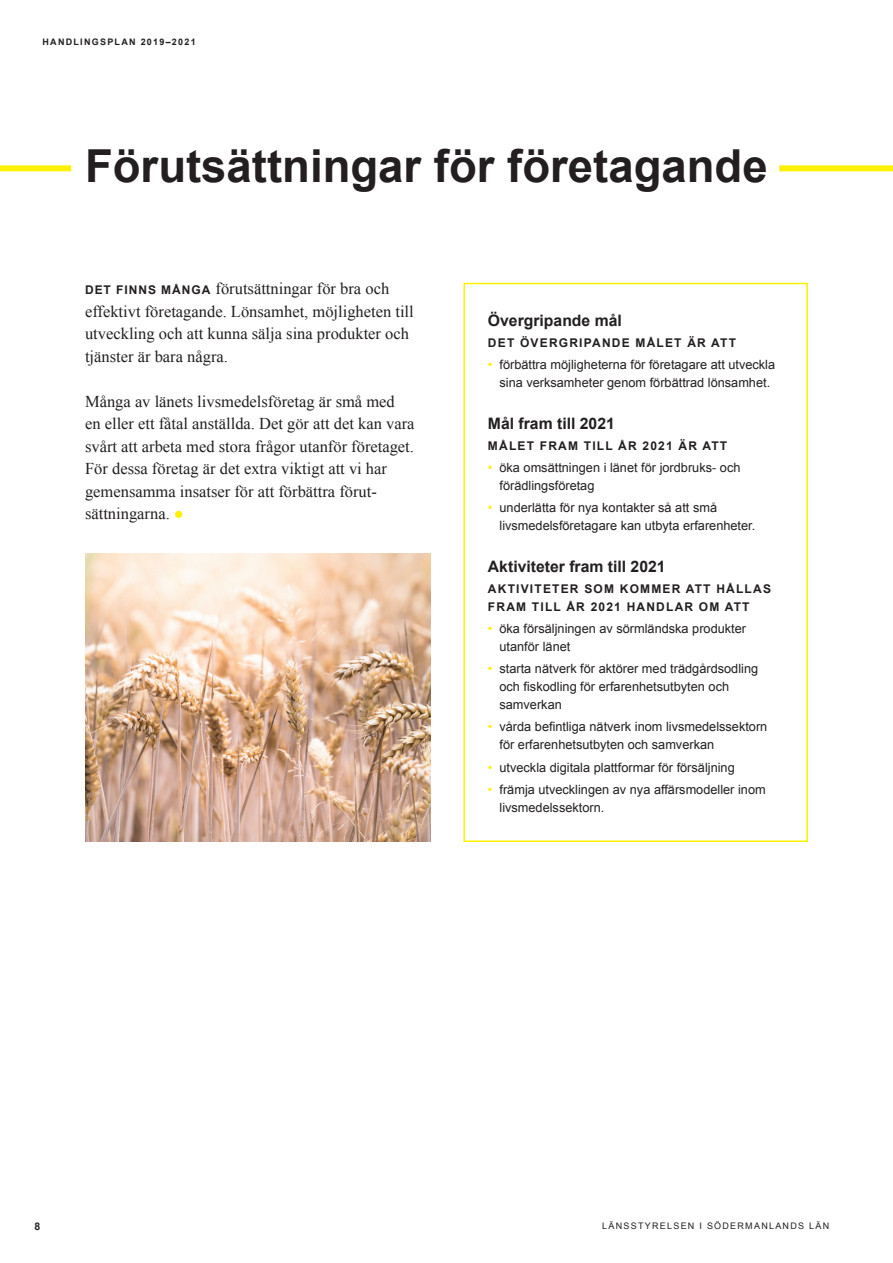
<style>
.page{position:relative;width:893px;height:1263px;background:#fff}
.page>*{position:absolute;margin:0;border:0;box-sizing:border-box;transform-origin:0 0}
.t1{font:700 45.45px "Arial";color:#231f20}
.t2{font:16.5px/22.5px "Times New Roman";color:#231f20}
.t3{font:700 15.75px "Arial";color:#231f20}
.t4{font:12.75px/18px "Arial";color:#231f20}
.t5{font:700 12px/18px "Arial";letter-spacing:.1em;color:#231f20}
.t6{font:700 10.5px "Arial";color:#231f20}
.t7{font:9px "Arial";letter-spacing:.14em;color:#231f20}
.t8{font:700 9px "Arial";letter-spacing:.14em;color:#231f20}
.s1{font-family:"Arial";font-weight:700;font-size:12px}
.s2{color:#fff101}
</style>
<div class="page">
<div style="left:463px;top:283px;width:345px;height:559px;border:2px solid #fff101"></div>
<div style="left:779px;top:165px;width:114px;height:6px;background:#fff101"></div>
<div style="left:0;top:165px;width:71px;height:6px;background:#fff101"></div>
<img style="left:85px;top:554px;width:346px;height:288px">
<p class="t8" style="left:43px;top:36px;width:155px">HANDLINGSPLAN 2019–2021</p>
<h1 class="t1" style="left:85px;top:136px;width:684px">Förutsättningar för företagande</h1>
<p class="t2" style="left:85px;top:277px;width:330px"><span class="s1">DET FINNS MÅNGA</span> förutsättningar för bra och effektivt företagande. Lönsamhet, möjligheten till utveckling och att kunna sälja sina produkter och tjänster är bara några.</p>
<p class="t2" style="left:85px;top:390px;width:331px">Många av länets livsmedelsföretag är små med en eller ett fåtal anställda. Det gör att det kan vara svårt att arbeta med stora frågor utanför företaget.<br>För dessa företag är det extra viktigt att vi har gemensamma insatser för att förbättra förut&shy;sättningarna. <span class="s2">●</span></p>
<p class="t3" style="left:488px;top:310px;width:135px">Övergripande mål</p>
<p class="t5" style="left:488px;top:334px;width:250px">DET ÖVERGRIPANDE MÅLET ÄR ATT</p>
<p class="t4" style="left:488px;top:356px;width:289px;text-align:center"><span class="s2">•</span> förbättra möjligheterna för företagare att utveckla sina verksamheter genom förbättrad lönsamhet.</p>
<p class="t3" style="left:488px;top:413px;width:128px">Mål fram till 2021</p>
<p class="t5" style="left:488px;top:437px;width:241px">MÅLET FRAM TILL ÅR 2021 ÄR ATT</p>
<p class="t4" style="left:499px;top:459px;width:242px;text-indent:-12px"><span class="s2">•</span> öka omsättningen i länet för jordbruks- och förädlingsföretag</p>
<p class="t4" style="left:499px;top:499px;width:257px;text-indent:-12px"><span class="s2">•</span> underlätta för nya kontakter så att små livsmedelsföretagare kan utbyta erfarenheter.</p>
<p class="t3" style="left:488px;top:556px;width:179px">Aktiviteter fram till 2021</p>
<p class="t5" style="left:488px;top:580px;width:285px">AKTIVITETER SOM KOMMER ATT HÅLLAS<br>FRAM TILL ÅR 2021 HANDLAR OM ATT</p>
<p class="t4" style="left:499px;top:620px;width:248px;text-indent:-12px"><span class="s2">•</span> öka försäljningen av sörmländska produkter utanför länet</p>
<p class="t4" style="left:499px;top:660px;width:260px;text-indent:-12px"><span class="s2">•</span> starta nätverk för aktörer med trädgårdsodling och fiskodling för erfarenhetsutbyten och samverkan</p>
<p class="t4" style="left:499px;top:718px;width:269px;text-indent:-12px"><span class="s2">•</span> vårda befintliga nätverk inom livsmedelssektorn för erfarenhetsutbyten och samverkan</p>
<p class="t4" style="left:488px;top:758px;width:248px"><span class="s2">•</span> utveckla digitala plattformar för försäljning</p>
<p class="t4" style="left:499px;top:781px;width:268px;text-indent:-12px"><span class="s2">•</span> främja utvecklingen av nya affärsmodeller inom livsmedelssektorn.</p>
<p class="t6" style="left:35px;top:1219px;width:7px">8</p>
<p class="t7" style="left:602px;top:1220px;width:228px">LÄNSSTYRELSEN I SÖDERMANLANDS LÄN</p>
</div>
